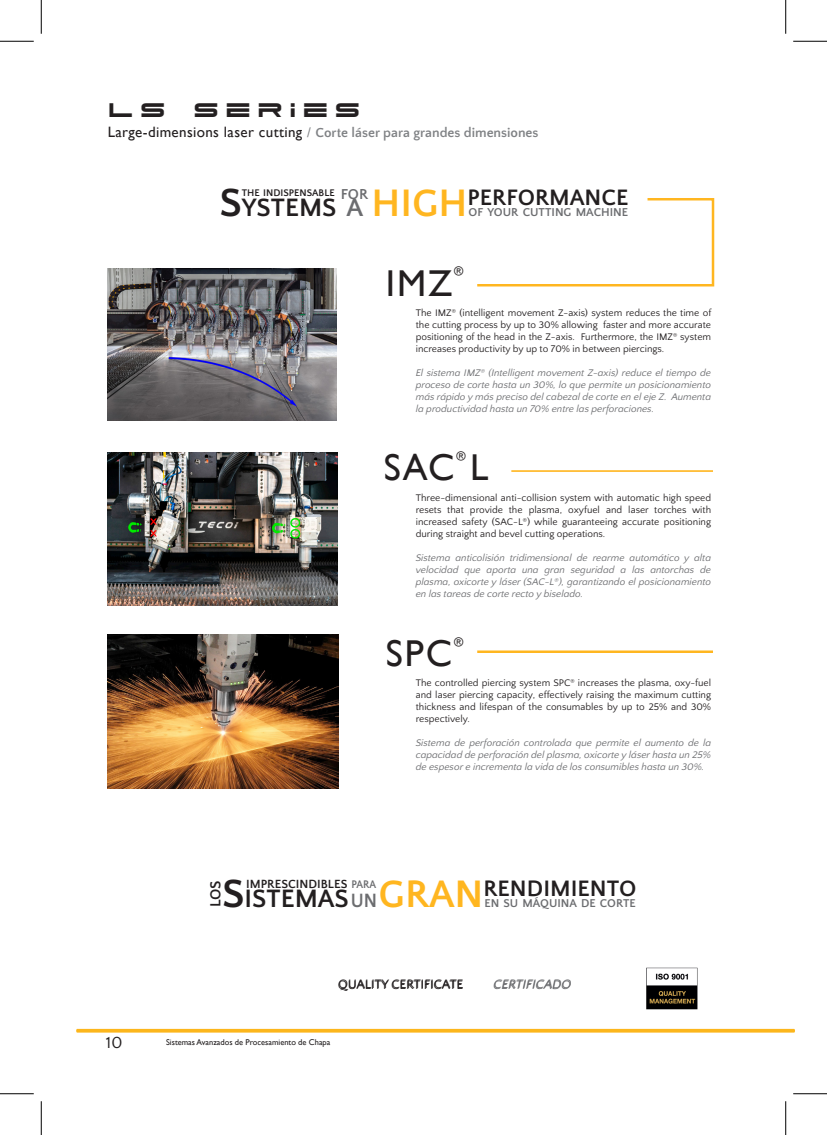
<style>
.page{position:relative;width:827px;height:1135px;background:#fff}
.page>*{position:absolute;margin:0;border:0;box-sizing:border-box;transform-origin:0 0}
.t1{font:37.38px "Gill Sans";letter-spacing:.05em;color:#231f20}
.t2{font:700 26.38px "Quattrocento Sans";color:#231f20}
.t3{font:26.25px "Dodger Title";letter-spacing:.05em;color:#231f20}
.t4{font:700 23.38px "Quattrocento Sans";color:#231f20}
.t5{font:17px "Quattrocento Sans";color:#231f20}
.t6{font:700 15.38px "Quattrocento Sans";color:#231f20}
.t7{font:700 13.75px "Quattrocento Sans";color:#808285}
.t8{font:12.88px "Quattrocento Sans";color:#231f20}
.t9{font:italic 12.88px "Quattrocento Sans";color:#6c6d70}
.t10{font:700 12.38px "Quattrocento Sans";color:#231f20}
.t11{font:12.38px "Gill Sans";color:#231f20}
.t12{font:700 12px "Quattrocento Sans";color:#6c6d70}
.t13{font:700 11.88px "Quattrocento Sans";color:#6c6d70}
.t14{font:10px/12px "Quattrocento Sans";color:#231f20;text-align:justify}
.t15{font:italic 10px/12px "Quattrocento Sans";color:#6c6d70;text-align:justify}
.t16{font:700 10px "Quattrocento Sans";color:#231f20}
.t17{font:8.38px "Gill Sans";color:#231f20}
.s1{font-family:"Gill Sans";font-weight:400;font-size:15px;color:#231f20}
.s2{font-family:"Gill Sans";font-weight:400}
.s3{font-size:41.38px}
.s4{font-size:26.38px;color:#6c6d70}
.s5{font-size:40.12px;color:#ffb620}
.s6{font-size:15px;color:#6c6d70}
.s7{font-size:11.5px;color:#6c6d70}
</style>
<div class="page">
<hr style="left:76px;top:1029px;width:719px;height:3px;background:#fcb61c">
<svg style="left:477px;top:198px;width:238px;height:89px"></svg>
<hr style="left:511px;top:470px;width:202px;height:2px;background:#ffb620">
<hr style="left:477px;top:650px;width:236px;height:3px;background:#ffb620">
<img style="left:646px;top:967px;width:52px;height:43px">
<img style="left:108px;top:268px;width:228px;height:153px">
<img style="left:108px;top:452px;width:229px;height:154px">
<img style="left:107px;top:635px;width:231px;height:153px">
<hr style="left:0;top:41px;width:34px;height:1px;background:#000">
<hr style="left:793px;top:41px;width:34px;height:1px;background:#000">
<hr style="left:0;top:1093px;width:34px;height:1px;background:#000">
<hr style="left:793px;top:1093px;width:34px;height:1px;background:#000">
<hr style="left:41px;top:0;width:1px;height:34px;background:#000">
<hr style="left:41px;top:1101px;width:1px;height:34px;background:#000">
<hr style="left:785px;top:0;width:1px;height:34px;background:#000">
<hr style="left:785px;top:1101px;width:1px;height:34px;background:#000">
<h3 class="t3" style="left:105px;top:99px;width:259px">LS SERIES</h3>
<h3 class="t7" style="left:108px;top:125px;width:432px"><span class="s1">Large-dimensions laser cutting</span> <span class="s2">/</span> Corte láser para grandes dimensiones</h3>
<h2 class="t2" style="left:219px;top:193px;width:119px"><span class="s3">S</span>YSTEMS</h2>
<h3 class="t4" style="left:346px;top:185px;width:283px"><span class="s4">A</span> <span class="s5">HIGH</span>PERFORMANCE</h3>
<p class="t16" style="left:242px;top:187px;width:128px">THE INDISPENSABLE <span class="s6">FOR</span></p>
<p class="t12" style="left:468px;top:206px;width:161px">OF YOUR CUTTING MACHINE</p>
<h1 class="t1" style="left:386px;top:261px;width:68px">IMZ</h1>
<p class="t11" style="left:454px;top:264px;width:11px">®</p>
<p class="t14" style="left:416px;top:307px;width:297px">The IMZ<sup>®</sup> (intelligent movement Z-axis) system reduces the time of the cutting process by up to 30% allowing faster and more accurate positioning of the head in the Z-axis. Furthermore, the IMZ<sup>®</sup> system increases productivity by up to 70% in between piercings.</p>
<p class="t15" style="left:416px;top:367px;width:297px">El sistema IMZ<sup>®</sup> (Intelligent movement Z-axis) reduce el tiempo de proceso de corte hasta un 30%, lo que permite un posicionamiento más rápido y más preciso del cabezal de corte en el eje Z. Aumenta la productividad hasta un 70% entre las perforaciones.</p>
<p class="t11" style="left:456px;top:449px;width:11px">®</p>
<h1 class="t1" style="left:384px;top:446px;width:106px">SAC L</h1>
<p class="t14" style="left:416px;top:492px;width:297px">Three-dimensional anti-collision system with automatic high speed resets that provide the plasma, oxyfuel and laser torches with increased safety (SAC-L<sup>®</sup>) while guaranteeing accurate positioning during straight and bevel cutting operations.</p>
<p class="t15" style="left:416px;top:552px;width:297px">Sistema anticolisión tridimensional de rearme automático y alta velocidad que aporta una gran seguridad a las antorchas de plasma, oxicorte y láser (SAC-L<sup>®</sup>), garantizando el posicionamiento en las tareas de corte recto y biselado.</p>
<h1 class="t1" style="left:386px;top:632px;width:68px">SPC</h1>
<p class="t11" style="left:454px;top:634px;width:11px">®</p>
<p class="t14" style="left:416px;top:677px;width:297px">The controlled piercing system SPC<sup>®</sup> increases the plasma, oxy-fuel and laser piercing capacity, effectively raising the maximum cutting thickness and lifespan of the consumables by up to 25% and 30% respectively.</p>
<p class="t15" style="left:416px;top:737px;width:297px">Sistema de perforación controlada que permite el aumento de la capacidad de perforación del plasma, oxicorte y láser hasta un 25% de espesor e incrementa la vida de los consumibles hasta un 30%.</p>
<h2 class="t2" style="left:222px;top:884px;width:128px"><span class="s3">S</span>ISTEMAS</h2>
<p class="t10" style="left:246px;top:878px;width:132px">IMPRESCINDIBLES <span class="s7">PARA</span></p>
<h3 class="t4" style="left:351px;top:876px;width:287px"><sub>UN</sub><span class="s5">GRAN</span>RENDIMIENTO</h3>
<h3 class="t6" style="left:207px;top:907px;width:29px;rotate:-90deg">LOS</h3>
<p class="t13" style="left:484px;top:897px;width:153px">EN SU MÁQUINA DE CORTE</p>
<p class="t8" style="left:338px;top:977px;width:127px">QUALITY CERTIFICATE</p>
<p class="t9" style="left:493px;top:978px;width:79px">CERTIFICADO</p>
<h3 class="t5" style="left:106px;top:1033px;width:18px">10</h3>
<p class="t17" style="left:166px;top:1037px;width:166px">Sistemas Avanzados de Procesamiento de Chapa</p>
</div>
